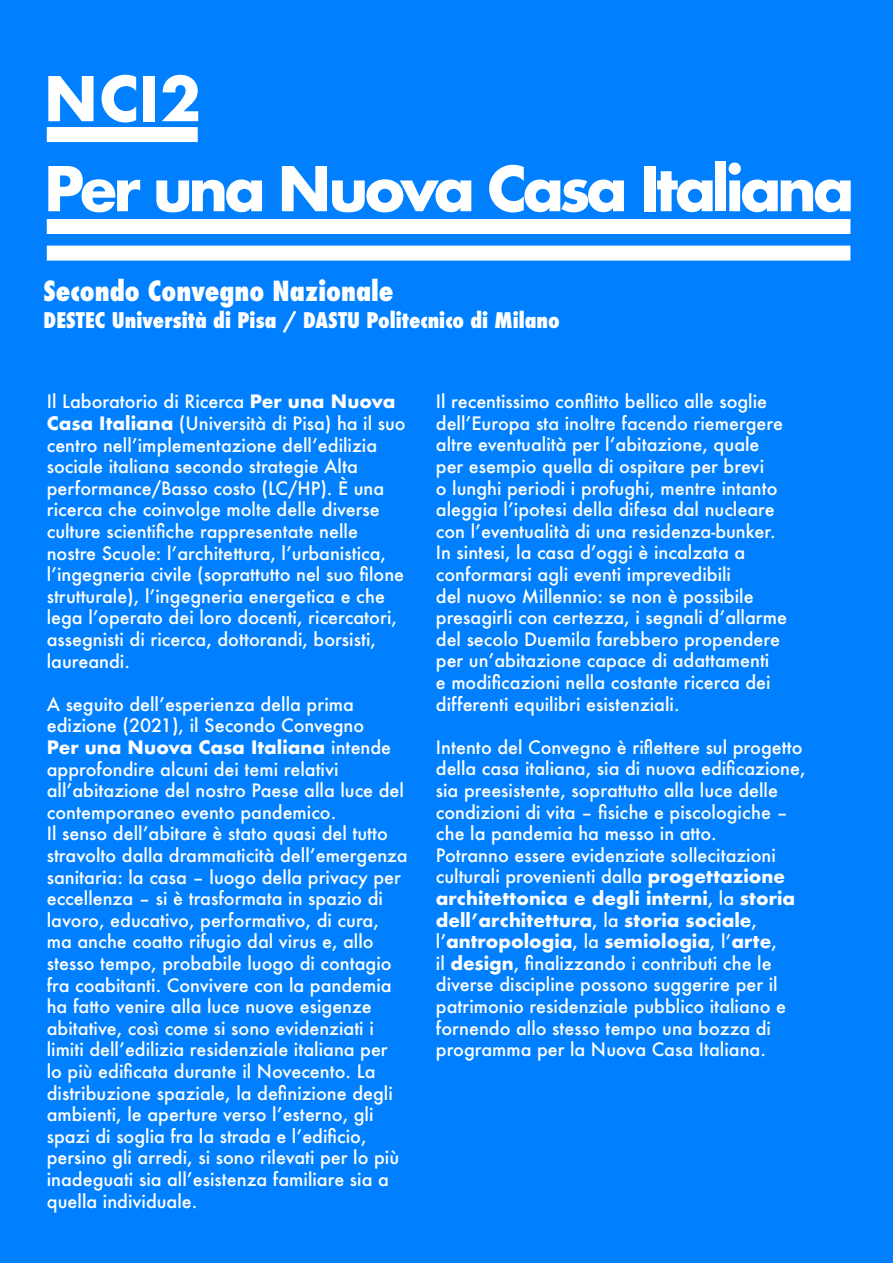
<style>
.page{position:relative;width:893px;height:1263px;background:#0080ff}
.page>*{position:absolute;margin:0;border:0;box-sizing:border-box;transform-origin:0 0}
.t1{font:700 60px "Futura";letter-spacing:-.075em;color:#fff}
.t2{font:800 condensed 27px "Futura";color:#fff}
.t3{font:800 condensed 21px "Futura";color:#fff}
.t4{font:500 18px/21.6px "Futura";color:#fff}
.s1{font-weight:700}
</style>
<div class="page">
<div style="left:47px;top:127px;width:151px;height:15px;background:#fff"></div>
<div style="left:47px;top:219px;width:803px;height:15px;background:#fff"></div>
<div style="left:47px;top:246px;width:803px;height:15px;background:#fff"></div>
<p class="t1" style="left:44px;top:55px;width:159px">NCI2</p>
<p class="t1" style="left:44px;top:145px;width:812px">Per una Nuova Casa Italiana</p>
<p class="t2" style="left:44px;top:273px;width:352px">Secondo Convegno Nazionale</p>
<p class="t3" style="left:44px;top:306px;width:518px">DESTEC Università di Pisa / DASTU Politecnico di Milano</p>
<p class="t4" style="left:47px;top:391px;width:360px">Il Laboratorio di Ricerca <span class="s1">Per una Nuova Casa Italiana</span> (Università di Pisa) ha il suo centro nell’implementazione dell’edilizia sociale italiana secondo strategie Alta performance/Basso costo (LC/HP). È una ricerca che coinvolge molte delle diverse culture scientifiche rappresentate nelle nostre Scuole: l’architettura, l’urbanistica, l’ingegneria civile (soprattutto nel suo filone strutturale), l’ingegneria energetica e che lega l’operato dei loro docenti, ricercatori, assegnisti di ricerca, dottorandi, borsisti, laureandi.</p>
<p class="t4" style="left:47px;top:693px;width:359px">A seguito dell’esperienza della prima edizione (2021), il Secondo Convegno<br><span class="s1">Per una Nuova Casa Italiana</span> intende approfondire alcuni dei temi relativi all’abitazione del nostro Paese alla luce del contemporaneo evento pandemico.</p>
<p class="t4" style="left:47px;top:823px;width:362px">Il senso dell’abitare è stato quasi del tutto stravolto dalla drammaticità dell’emergenza sanitaria: la casa – luogo della privacy per eccellenza – si è trasformata in spazio di lavoro, educativo, performativo, di cura, ma anche coatto rifugio dal virus e, allo stesso tempo, probabile luogo di contagio fra coabitanti. Convivere con la pandemia ha fatto venire alla luce nuove esigenze abitative, così come si sono evidenziati i limiti dell’edilizia residenziale italiana per<br>lo più edificata durante il Novecento. La distribuzione spaziale, la definizione degli ambienti, le aperture verso l’esterno, gli spazi di soglia fra la strada e l’edificio, persino gli arredi, si sono rilevati per lo più inadeguati sia all’esistenza familiare sia a quella individuale.</p>
<p class="t4" style="left:436px;top:390px;width:353px">Il recentissimo conflitto bellico alle soglie dell’Europa sta inoltre facendo riemergere altre eventualità per l’abitazione, quale per esempio quella di ospitare per brevi<br>o lunghi periodi i profughi, mentre intanto aleggia l’ipotesi della difesa dal nucleare con l’eventualità di una residenza-bunker.<br>In sintesi, la casa d’oggi è incalzata a conformarsi agli eventi imprevedibili<br>del nuovo Millennio: se non è possibile presagirli con certezza, i segnali d’allarme del secolo Duemila farebbero propendere per un’abitazione capace di adattamenti<br>e modificazioni nella costante ricerca dei differenti equilibri esistenziali.</p>
<p class="t4" style="left:436px;top:736px;width:371px">Intento del Convegno è riflettere sul progetto della casa italiana, sia di nuova edificazione, sia preesistente, soprattutto alla luce delle condizioni di vita – fisiche e piscologiche – che la pandemia ha messo in atto.</p>
<p class="t4" style="left:436px;top:844px;width:361px">Potranno essere evidenziate sollecitazioni culturali provenienti dalla <span class="s1">progettazione architettonica e degli interni</span>, la <span class="s1">storia dell’architettura</span>, la <span class="s1">storia sociale</span>, l’<span class="s1">antropologia</span>, la <span class="s1">semiologia</span>, l’<span class="s1">arte</span>,<br>il <span class="s1">design</span>, finalizzando i contributi che le diverse discipline possono suggerire per il patrimonio residenziale pubblico italiano e fornendo allo stesso tempo una bozza di programma per la Nuova Casa Italiana.</p>
</div>
